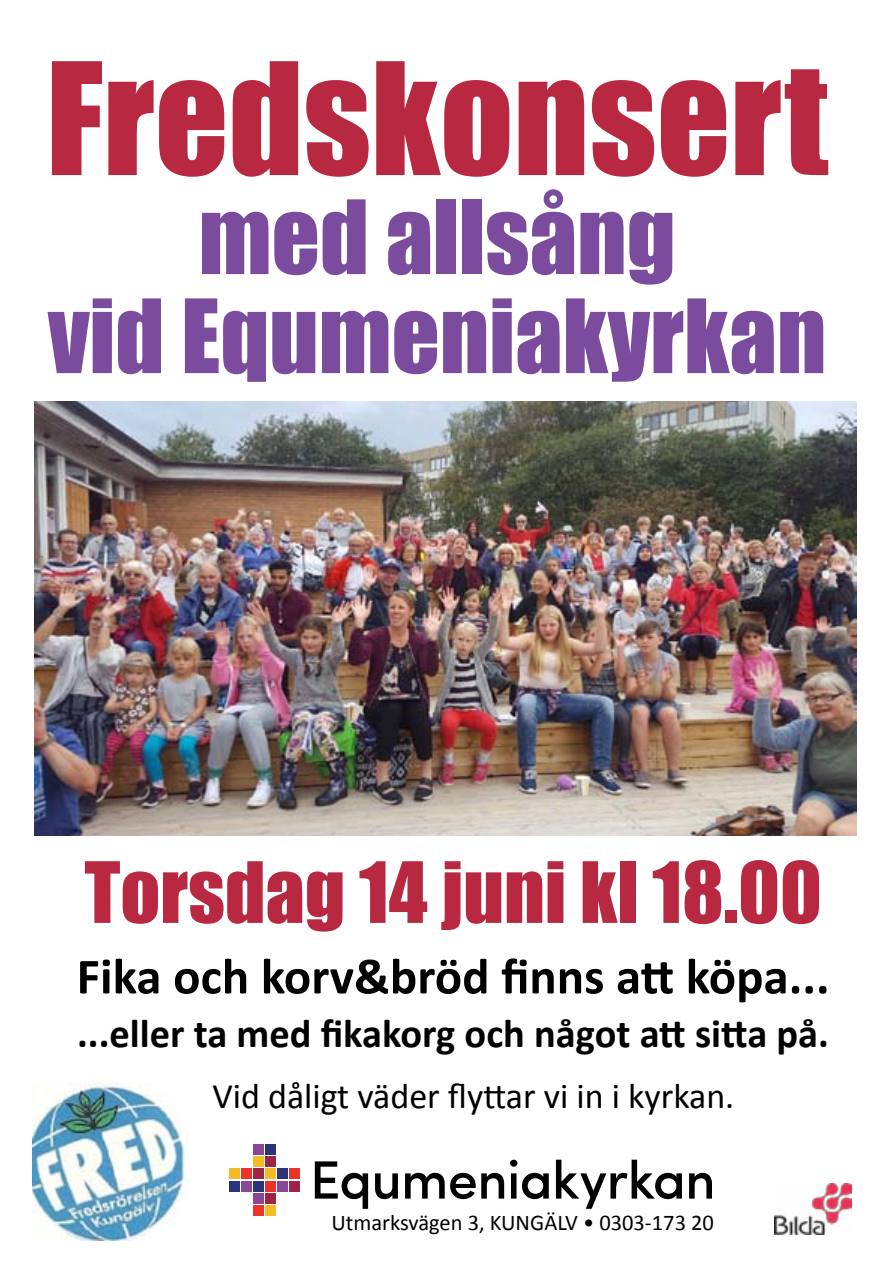
<style>
.page{position:relative;width:893px;height:1263px;background:#fff}
.page>*{position:absolute;margin:0;border:0;box-sizing:border-box;transform-origin:0 0}
.t1{font:144px "Impact";color:#b82841}
.t2{font:94.5px/99px "Impact";color:#7b4c9e;text-align:center}
.t3{font:78px "Impact";color:#b82841}
.t4{font:700 51px "Calibri";color:#000}
.t5{font:700 40.5px "Calibri";color:#000}
.t6{font:36px "Calibri";color:#000}
.t7{font:22.5px "Calibri";color:#000}
</style>
<div class="page">
<svg style="left:315px;top:1161px;width:53px;height:48px"></svg>
<svg style="left:375px;top:1173px;width:23px;height:26px"></svg>
<svg style="left:405px;top:1173px;width:99px;height:26px"></svg>
<svg style="left:510px;top:1160px;width:39px;height:39px"></svg>
<svg style="left:556px;top:1160px;width:126px;height:49px"></svg>
<svg style="left:689px;top:1173px;width:23px;height:25px"></svg>
<div style="left:253px;top:1144px;width:11px;height:10px;background:#884697"></div>
<div style="left:265px;top:1144px;width:11px;height:10px;background:#2a3478"></div>
<div style="left:253px;top:1156px;width:11px;height:10px;background:#f3bb25"></div>
<div style="left:265px;top:1156px;width:11px;height:10px;background:#9c2546"></div>
<div style="left:229px;top:1168px;width:10px;height:11px;background:#f3bb25"></div>
<div style="left:241px;top:1168px;width:10px;height:11px;background:#ed3329"></div>
<div style="left:253px;top:1168px;width:11px;height:11px;background:#9c2546"></div>
<div style="left:265px;top:1168px;width:11px;height:11px;background:#f3bb25"></div>
<div style="left:278px;top:1168px;width:10px;height:11px;background:#2a3478"></div>
<div style="left:290px;top:1168px;width:10px;height:11px;background:#ed3329"></div>
<div style="left:229px;top:1181px;width:10px;height:10px;background:#2a3478"></div>
<div style="left:241px;top:1181px;width:10px;height:10px;background:#884697"></div>
<div style="left:253px;top:1181px;width:11px;height:10px;background:#2a3478"></div>
<div style="left:265px;top:1181px;width:11px;height:10px;background:#ed3329"></div>
<div style="left:278px;top:1181px;width:10px;height:10px;background:#884697"></div>
<div style="left:290px;top:1181px;width:10px;height:10px;background:#9c2546"></div>
<div style="left:253px;top:1193px;width:11px;height:10px;background:#884697"></div>
<div style="left:265px;top:1193px;width:11px;height:10px;background:#9c2546"></div>
<div style="left:253px;top:1205px;width:11px;height:11px;background:#ed3329"></div>
<div style="left:265px;top:1205px;width:11px;height:11px;background:#f3bb25"></div>
<img style="left:775px;top:1183px;width:76px;height:51px">
<img style="left:34px;top:402px;width:823px;height:434px">
<img style="left:33px;top:1083px;width:155px;height:157px">
<h1 class="t1" style="left:46px;top:7px;width:784px">Fredskonsert</h1>
<h2 class="t2" style="left:48px;top:185px;width:780px">med allsång<br>vid Equmeniakyrkan</h2>
<h3 class="t3" style="left:84px;top:832px;width:739px">Torsdag 14 juni kl 18.00</h3>
<p class="t4" style="left:77px;top:944px;width:754px">Fika och korv&amp;bröd finns att köpa...</p>
<p class="t5" style="left:77px;top:1008px;width:753px">...eller ta med fikakorg och något att sitta på.</p>
<p class="t6" style="left:212px;top:1073px;width:523px">Vid dåligt väder flyttar vi in i kyrkan.</p>
<p class="t7" style="left:332px;top:1209px;width:384px">Utmarksvägen 3, KUNGÄLV • 0303-173 20</p>
</div>
